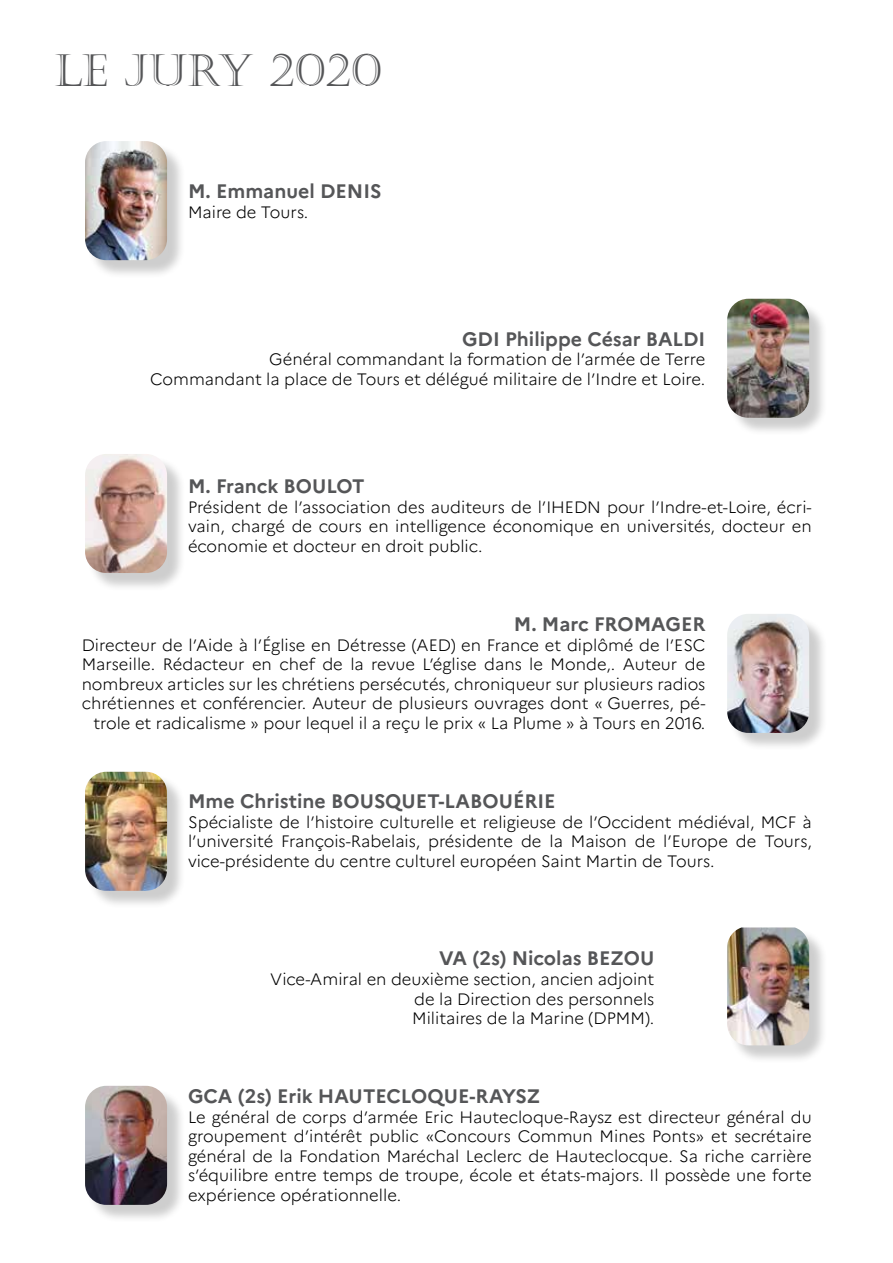
<style>
.page{position:relative;width:893px;height:1263px;background:#fff}
.page>*{position:absolute;margin:0;border:0;box-sizing:border-box;transform-origin:0 0}
.t1{font:45px "Castellar";color:#555658}
.t2{font:700 19.5px "Marianne";color:#555658}
.t3{font:300 16.5px/19.5px "Marianne";color:#000;text-align:justify}
</style>
<div class="page">
<div style="left:87px;top:143px;width:99px;height:136px;background:#000;opacity:.2"></div>
<img style="left:85px;top:141px;width:82px;height:119px">
<div style="left:729px;top:301px;width:99px;height:135px;background:#000;opacity:.2"></div>
<img style="left:727px;top:299px;width:82px;height:119px">
<div style="left:87px;top:456px;width:99px;height:136px;background:#000;opacity:.2"></div>
<img style="left:85px;top:454px;width:82px;height:119px">
<div style="left:87px;top:774px;width:99px;height:135px;background:#000;opacity:.2"></div>
<img style="left:85px;top:772px;width:82px;height:119px">
<div style="left:729px;top:930px;width:99px;height:134px;background:#000;opacity:.2"></div>
<img style="left:727px;top:927px;width:82px;height:118px">
<div style="left:87px;top:1088px;width:99px;height:135px;background:#000;opacity:.2"></div>
<img style="left:85px;top:1086px;width:82px;height:119px">
<div style="left:729px;top:616px;width:99px;height:136px;background:#000;opacity:.2"></div>
<img style="left:727px;top:614px;width:82px;height:119px">
<h1 class="t1" style="left:54px;top:45px;width:330px">Le JURY 2020</h1>
<p class="t2" style="left:188px;top:179px;width:195px">M. Emmanuel DENIS</p>
<p class="t3" style="left:188px;top:202px;width:122px">Maire de Tours.</p>
<p class="t2" style="left:462px;top:327px;width:245px">GDI Philippe César BALDI</p>
<p class="t3" style="left:150px;top:350px;width:557px;text-align:right">Général commandant la formation de l’armée de Terre<br>Commandant la place de Tours et délégué militaire de l’Indre et Loire.</p>
<p class="t2" style="left:188px;top:475px;width:178px">M. Franck BOULOT</p>
<p class="t3" style="left:188px;top:497px;width:625px">Président de l’association des auditeurs de l’IHEDN pour l’Indre-et-Loire, écri&shy;vain, chargé de cours en intelligence économique en universités, docteur en économie et docteur en droit public.</p>
<p class="t2" style="left:514px;top:612px;width:193px">M. Marc FROMAGER</p>
<p class="t3" style="left:82px;top:635px;width:625px;text-align:right">Directeur de l’Aide à l’Église en Détresse (AED) en France et diplômé de l’ESC Marseille. Rédacteur en chef de la revue L’église dans le Monde,. Auteur de nombreux articles sur les chrétiens persécutés, chroniqueur sur plusieurs radios chrétiennes et conférencier. Auteur de plusieurs ouvrages dont « Guerres, pé&shy;trole et radicalisme » pour lequel il a reçu le prix « La Plume » à Tours en 2016.</p>
<p class="t2" style="left:188px;top:789px;width:369px">Mme Christine BOUSQUET-LABOUÉRIE</p>
<p class="t3" style="left:188px;top:812px;width:625px">Spécialiste de l’histoire culturelle et religieuse de l’Occident médiéval, MCF à l’université François-Rabelais, présidente de la Maison de l’Europe de Tours, vice-présidente du centre culturel européen Saint Martin de Tours.</p>
<p class="t2" style="left:439px;top:947px;width:217px">VA (2s) Nicolas BEZOU</p>
<p class="t3" style="left:412px;top:969px;width:244px;text-indent:-142px">Vice-Amiral en deuxième section, ancien adjoint de la Direction des personnels Militaires de la Marine (DPMM).</p>
<p class="t2" style="left:188px;top:1084px;width:354px">GCA (2s) Erik HAUTECLOQUE-RAYSZ</p>
<p class="t3" style="left:188px;top:1107px;width:625px">Le général de corps d’armée Eric Hautecloque-Raysz est directeur général du groupement d’intérêt public «Concours Commun Mines Ponts» et secrétaire général de la Fondation Maréchal Leclerc de Hauteclocque. Sa riche carrière s’équilibre entre temps de troupe, école et états-majors. Il possède une forte expérience opérationnelle.</p>
</div>
